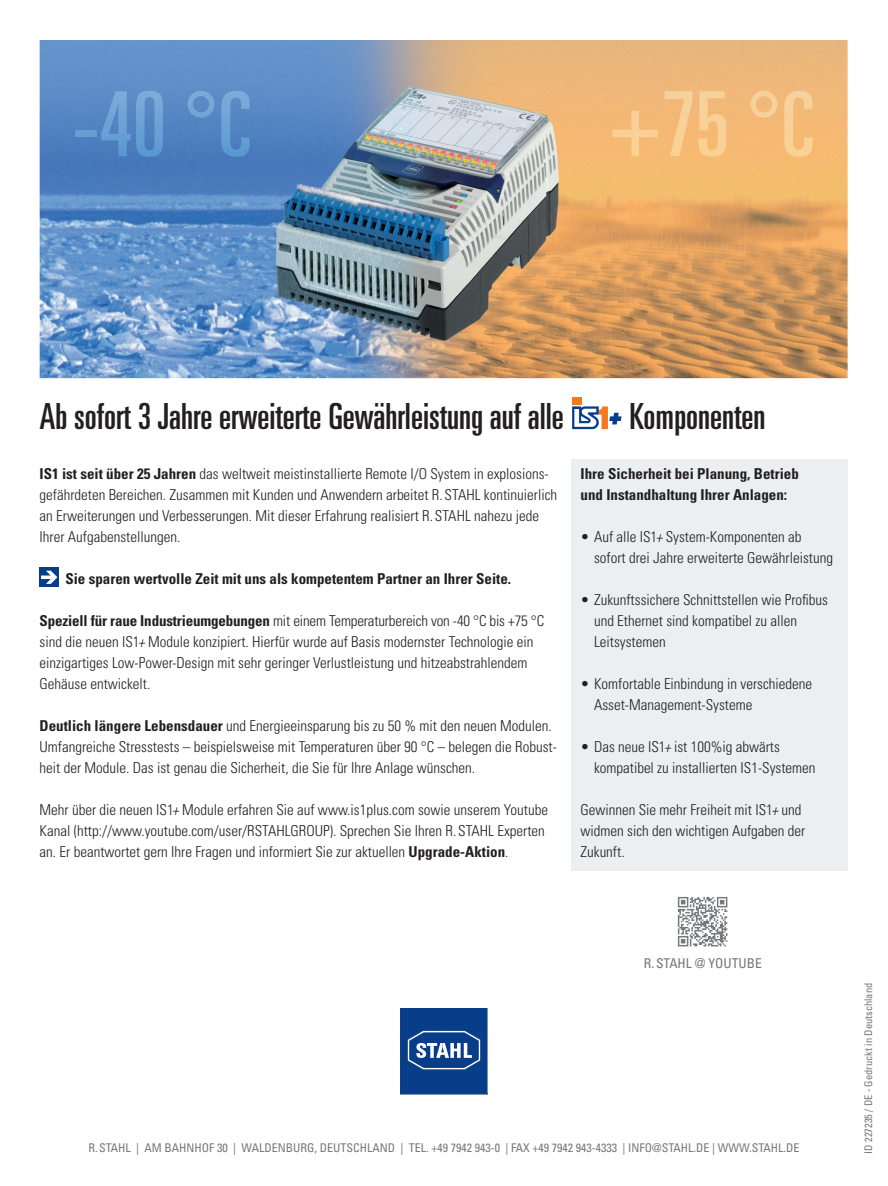
<style>
.page{position:relative;width:888px;height:1186px;background:#fff}
.page>*{position:absolute;margin:0;border:0;box-sizing:border-box;transform-origin:0 0}
.t1{font:ultra-condensed 36px "Univers LT Std";color:#231f20}
.t2{font:300 condensed 15px/21px "Univers LT Std";color:#231f20}
.t3{font:700 condensed 15px/21px "Univers LT Std";color:#231f20}
.t4{font:condensed 13.5px "Univers LT Std";color:#76787b}
.t5{font:condensed 12px "Univers LT Std";color:#76787b}
.t6{font:condensed 10.5px "Univers LT Std";color:#76787b}
.s1{font-weight:700}
.s2{font-style:italic}
</style>
<div class="page">
<svg style="left:678px;top:897px;width:49px;height:49px"></svg>
<svg style="left:401px;top:1008px;width:86px;height:86px;background:#205093"></svg>
<img style="left:40px;top:40px;width:808px;height:338px">
<img style="left:75px;top:91px;width:175px;height:66px">
<img style="left:612px;top:91px;width:200px;height:66px">
<div style="left:571px;top:459px;width:277px;height:411px;background:#ebeff0"></div>
<div style="left:572px;top:397px;width:9px;height:7px;background:#f47921"></div>
<svg style="left:572px;top:406px;width:49px;height:23px"></svg>
<div style="left:40px;top:567px;width:19px;height:20px;background:#083e89"></div>
<svg style="left:41px;top:570px;width:16px;height:14px"></svg>
<h1 class="t1" style="left:40px;top:396px;width:526px">Ab sofort 3 Jahre erweiterte Gewährleistung auf alle</h1>
<h1 class="t1" style="left:629px;top:396px;width:138px">Komponenten</h1>
<p class="t2" style="left:40px;top:463px;width:519px"><span class="s1">IS1 ist seit über 25 Jahren</span> das weltweit meistinstallierte Remote I/O System in explosions&shy;gefährdeten Bereichen. Zusammen mit Kunden und Anwendern arbeitet R. STAHL kontinuierlich an Erweiterungen und Verbesserungen. Mit dieser Erfahrung realisiert R. STAHL nahezu jede Ihrer Aufgabenstellungen.</p>
<p class="t3" style="left:65px;top:568px;width:447px">Sie sparen wertvolle Zeit mit uns als kompetentem Partner an Ihrer Seite.</p>
<p class="t2" style="left:40px;top:610px;width:506px"><span class="s1">Speziell für raue Industrieumgebungen</span> mit einem Temperaturbereich von -40 °C bis +75 °C sind die neuen IS1<span class="s2">+</span> Module konzipiert. Hierfür wurde auf Basis modernster Technologie ein einzigartiges Low-Power-Design mit sehr geringer Verlustleistung und hitzeabstrahlendem Gehäuse entwickelt.</p>
<p class="t2" style="left:40px;top:715px;width:519px"><span class="s1">Deutlich längere Lebensdauer</span> und Energieeinsparung bis zu 50 % mit den neuen Modulen.<br>Umfangreiche Stresstests – beispielsweise mit Temperaturen über 90 °C – belegen die Robust&shy;heit der Module. Das ist genau die Sicherheit, die Sie für Ihre Anlage wünschen.</p>
<p class="t2" style="left:40px;top:799px;width:510px">Mehr über die neuen IS1<span class="s2">+</span> Module erfahren Sie auf www.is1plus.com sowie unserem Youtube<br>Kanal (http://www.youtube.com/user/RSTAHLGROUP). Sprechen Sie Ihren R. STAHL Experten an. Er beantwortet gern Ihre Fragen und informiert Sie zur aktuellen <span class="s1">Upgrade-Aktion</span>.</p>
<p class="t3" style="left:580px;top:463px;width:220px">Ihre Sicherheit bei Planung, Betrieb und Instandhaltung Ihrer Anlagen:</p>
<p class="t2" style="left:594px;top:526px;width:241px;text-indent:-14px">• Auf alle IS1<span class="s2">+</span> System-Komponenten ab sofort drei Jahre erweiterte Gewährleistung</p>
<p class="t2" style="left:594px;top:589px;width:236px;text-indent:-14px">• Zukunftssichere Schnittstellen wie Profibus und Ethernet sind kompatibel zu allen<br>Leitsystemen</p>
<p class="t2" style="left:594px;top:673px;width:220px;text-indent:-14px">• Komfortable Einbindung in verschiedene<br>Asset-Management-Systeme</p>
<p class="t2" style="left:594px;top:736px;width:223px;text-indent:-14px">• Das neue IS1<span class="s2">+</span> ist 100%ig abwärts kompatibel zu installierten IS1-Systemen</p>
<p class="t2" style="left:580px;top:799px;width:226px">Gewinnen Sie mehr Freiheit mit IS1<span class="s2">+</span> und widmen sich den wichtigen Aufgaben der<br>Zukunft.</p>
<p class="t4" style="left:644px;top:954px;width:119px">R. STAHL @ YOUTUBE</p>
<p class="t5" style="left:88px;top:1140px;width:713px">R. STAHL | AM BAHNHOF 30 | WALDENBURG, DEUTSCHLAND | TEL. +49 7942 943-0 | FAX +49 7942 943-4333 | INFO@STAHL.DE | WWW.STAHL.DE</p>
<p class="t6" style="left:862px;top:1153px;width:172px;rotate:-90deg">ID 227235 / DE - Gedruckt in Deutschland</p>
</div>
